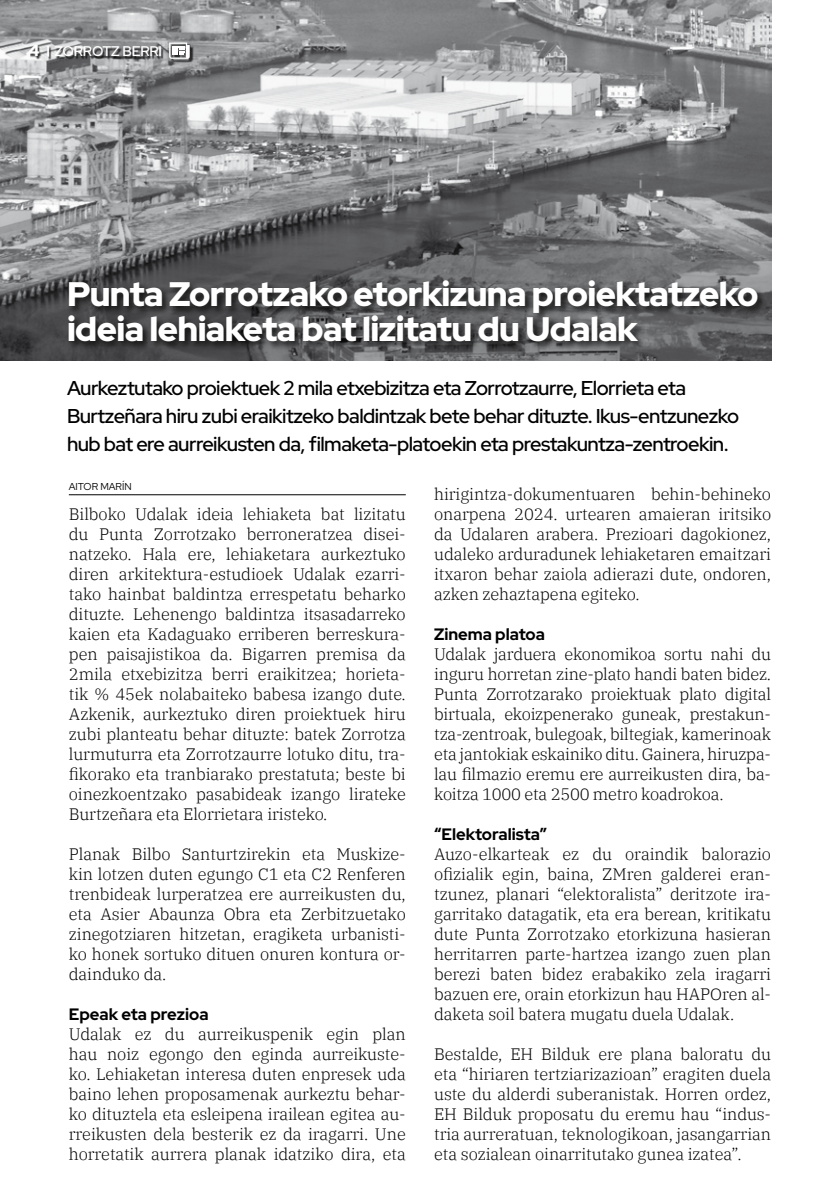
<style>
.page{position:relative;width:840px;height:1191px;background:#fff}
.page>*{position:absolute;margin:0;border:0;box-sizing:border-box;transform-origin:0 0}
.t1{font:900 34px/35px "Red Hat Display";letter-spacing:-.02em;color:#fff}
.t2{font:600 20px/28px "Red Hat Display";letter-spacing:-.025em;color:#000}
.t3{font:300 16.4px/20px "IBM Plex Serif";letter-spacing:-.005em;color:#000;text-align:justify}
.t4{font:700 16.4px "Red Hat Display";color:#000}
.t5{font:600 14px "Red Hat Display";letter-spacing:-.01em;color:#fff}
.t6{font:10px "Red Hat Display";color:#000}
.s1{font-weight:900;font-size:16px}
</style>
<div class="page">
<img style="left:0;top:0;width:770px;height:360px">
<div style="left:67px;top:279px;width:699px;height:72px;background:#000;opacity:.75"></div>
<div style="left:30px;top:46px;width:135px;height:14px;background:#000;opacity:.75"></div>
<div style="left:170px;top:44px;width:23px;height:18px;background:#000;opacity:.75"></div>
<svg style="left:169px;top:43px;width:21px;height:16px"></svg>
<hr style="left:69px;top:494px;width:336px;height:1px;background:#000">
<p class="t5" style="left:28px;top:42px;width:135px"><span class="s1">4</span> <sup>|</sup> ZORROTZ BERRI</p>
<h1 class="t1" style="left:67px;top:276px;width:692px">Punta Zorrotzako etorkizuna proiektatzeko ideia lehiaketa bat lizitatu du Udalak</h1>
<p class="t2" style="left:67px;top:373px;width:673px">Aurkeztutako proiektuek 2 mila etxebizitza eta Zorrotzaurre, Elorrieta eta<br>Burtzeñara hiru zubi eraikitzeko baldintzak bete behar dituzte. Ikus-entzunezko hub bat ere aurreikusten da, filmaketa-platoekin eta prestakuntza-zentroekin.</p>
<p class="t6" style="left:69px;top:480px;width:64px">AITOR MARÍN</p>
<p class="t3" style="left:69px;top:503px;width:338px">Bilboko Udalak ideia lehiaketa bat lizitatu du Punta Zorrotzako berroneratzea disei&shy;natzeko. Hala ere, lehiaketara aurkeztuko diren arkitektura-estudioek Udalak ezarri&shy;tako hainbat baldintza errespetatu beharko dituzte. Lehenengo baldintza itsasadarreko kaien eta Kadaguako erriberen berreskura&shy;pen paisajistikoa da. Bigarren premisa da 2mila etxebizitza berri eraikitzea; horieta&shy;tik % 45ek nolabaiteko babesa izango dute.<br>Azkenik, aurkeztuko diren proiektuek hiru zubi planteatu behar dituzte: batek Zorrotza lurmuturra eta Zorrotzaurre lotuko ditu, tra&shy;fikorako eta tranbiarako prestatuta; beste bi oinezkoentzako pasabideak izango lirateke Burtzeñara eta Elorrietara iristeko.</p>
<p class="t3" style="left:69px;top:843px;width:338px">Planak Bilbo Santurtzirekin eta Muskize&shy;kin lotzen duten egungo C1 eta C2 Renferen trenbideak lurperatzea ere aurreikusten du, eta Asier Abaunza Obra eta Zerbitzuetako zinegotziaren hitzetan, eragiketa urbanisti&shy;ko honek sortuko dituen onuren kontura or&shy;dainduko da.</p>
<p class="t4" style="left:69px;top:1004px;width:141px">Epeak eta prezioa</p>
<p class="t3" style="left:69px;top:1023px;width:338px">Udalak ez du aurreikuspenik egin plan hau noiz egongo den eginda aurreikuste&shy;ko. Lehiaketan interesa duten enpresek uda baino lehen proposamenak aurkeztu behar&shy;ko dituztela eta esleipena irailean egitea au&shy;rreikusten dela besterik ez da iragarri. Une horretatik aurrera planak idatziko dira, eta</p>
<p class="t3" style="left:434px;top:483px;width:338px">hirigintza-dokumentuaren behin-behineko onarpena 2024. urtearen amaieran iritsiko da Udalaren arabera. Prezioari dagokionez, udaleko arduradunek lehiaketaren emaitzari itxaron behar zaiola adierazi dute, ondoren, azken zehaztapena egiteko.</p>
<p class="t4" style="left:434px;top:623px;width:112px">Zinema platoa</p>
<p class="t3" style="left:434px;top:643px;width:338px">Udalak jarduera ekonomikoa sortu nahi du inguru horretan zine-plato handi baten bidez.<br>Punta Zorrotzarako proiektuak plato digital birtuala, ekoizpenerako guneak, prestakun&shy;tza-zentroak, bulegoak, biltegiak, kamerinoak eta jantokiak eskainiko ditu. Gainera, hiruzpa&shy;lau filmazio eremu ere aurreikusten dira, ba&shy;koitza 1000 eta 2500 metro koadrokoa.</p>
<p class="t4" style="left:434px;top:823px;width:114px">“Elektoralista”</p>
<p class="t3" style="left:434px;top:843px;width:338px">Auzo-elkarteak ez du oraindik balorazio ofizialik egin, baina, ZMren galderei eran&shy;tzunez, planari “elektoralista” deritzote ira&shy;garritako datagatik, eta era berean, kritikatu dute Punta Zorrotzako etorkizuna hasieran herritarren parte-hartzea izango zuen plan berezi baten bidez erabakiko zela iragarri bazuen ere, orain etorkizun hau HAPOren al&shy;daketa soil batera mugatu duela Udalak.</p>
<p class="t3" style="left:434px;top:1043px;width:338px">Bestalde, EH Bilduk ere plana baloratu du eta “hiriaren tertziarizazioan” eragiten duela uste du alderdi suberanistak. Horren ordez, EH Bilduk proposatu du eremu hau “indus&shy;tria aurreratuan, teknologikoan, jasangarrian eta sozialean oinarritutako gunea izatea”.</p>
</div>
